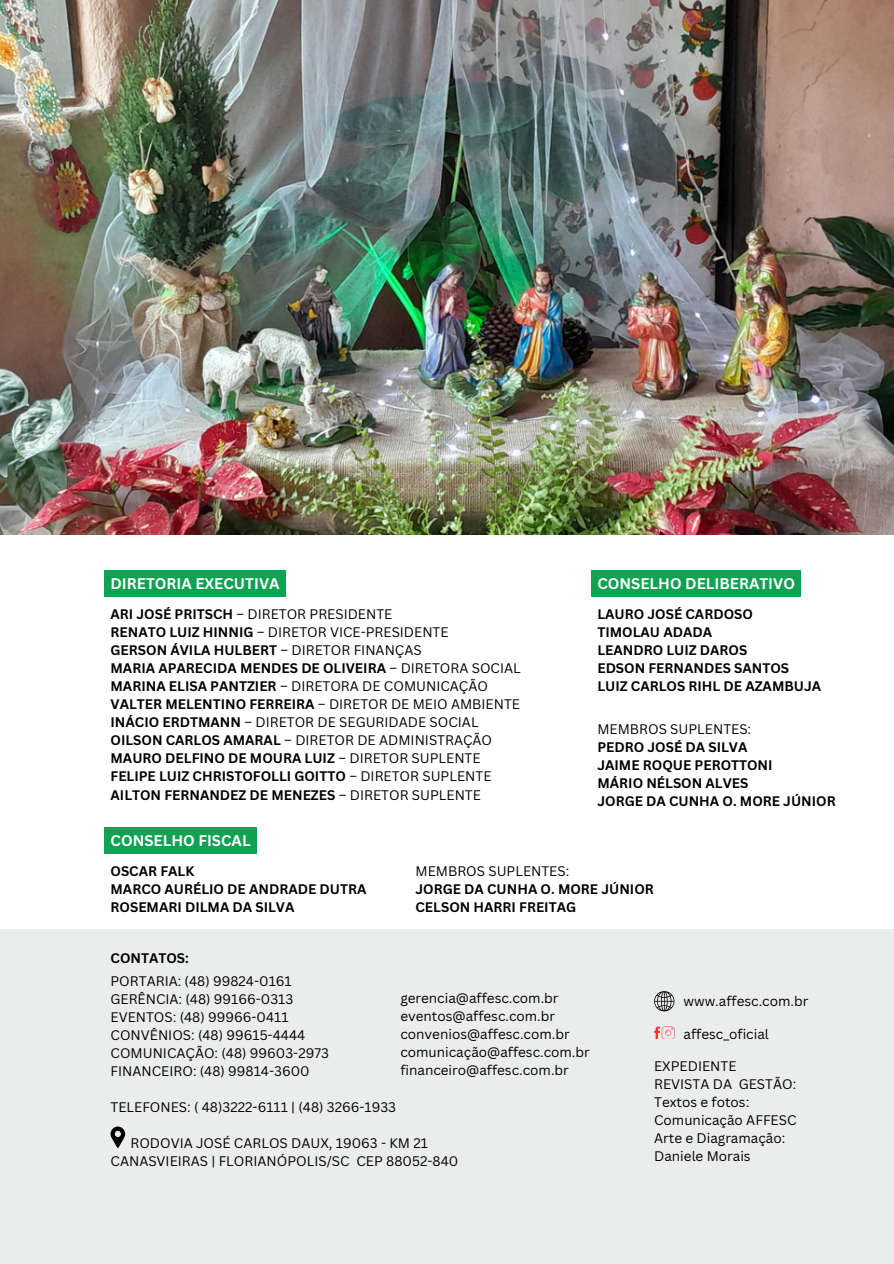
<style>
.page{position:relative;width:894px;height:1264px;background:#fff}
.page>*{position:absolute;margin:0;border:0;box-sizing:border-box;transform-origin:0 0}
.t1{font:700 15px "Canva Sans";color:#fff}
.t2{font:700 13.5px/18px "Canva Sans";color:#000}
.t3{font:13.5px/18px "Canva Sans";color:#000}
.s1{font-weight:400}
</style>
<div class="page">
<img style="left:0;top:0;width:893px;height:534px">
<div style="left:0;top:929px;width:893px;height:334px;background:#ebecec"></div>
<svg style="left:110px;top:1126px;width:15px;height:21px"></svg>
<svg style="left:654px;top:991px;width:20px;height:20px"></svg>
<svg style="left:654px;top:1026px;width:20px;height:12px"></svg>
<div style="left:104px;top:570px;width:181px;height:27px;background:#10a253"></div>
<div style="left:591px;top:570px;width:209px;height:27px;background:#10a253"></div>
<div style="left:104px;top:827px;width:152px;height:26px;background:#10a253"></div>
<h2 class="t1" style="left:110px;top:573px;width:170px">DIRETORIA EXECUTIVA</h2>
<h1 class="t2" style="left:110px;top:605px;width:411px">ARI JOSÉ PRITSCH <span class="s1">– DIRETOR PRESIDENTE<br></span>RENATO LUIZ HINNIG <span class="s1">– DIRETOR VICE-PRESIDENTE<br></span>GERSON ÁVILA HULBERT <span class="s1">– DIRETOR FINANÇAS<br></span>MARIA APARECIDA MENDES DE OLIVEIRA <span class="s1">– DIRETORA SOCIAL </span>MARINA ELISA PANTZIER <span class="s1">– DIRETORA DE COMUNICAÇÃO </span>VALTER MELENTINO FERREIRA <span class="s1">– DIRETOR DE MEIO AMBIENTE </span>INÁCIO ERDTMANN <span class="s1">– DIRETOR DE SEGURIDADE SOCIAL </span>OILSON CARLOS AMARAL <span class="s1">– DIRETOR DE ADMINISTRAÇÃO </span>MAURO DELFINO DE MOURA LUIZ <span class="s1">– DIRETOR SUPLENTE </span>FELIPE LUIZ CHRISTOFOLLI GOITTO <span class="s1">– DIRETOR SUPLENTE </span>AILTON FERNANDEZ DE MENEZES <span class="s1">– DIRETOR SUPLENTE</span></h1>
<h2 class="t1" style="left:597px;top:573px;width:199px">CONSELHO DELIBERATIVO</h2>
<h1 class="t2" style="left:597px;top:605px;width:225px">LAURO JOSÉ CARDOSO<br>TIMOLAU ADADA<br>LEANDRO LUIZ DAROS<br>EDSON FERNANDES SANTOS<br>LUIZ CARLOS RIHL DE AZAMBUJA</h1>
<h1 class="t2" style="left:597px;top:719px;width:240px"><span class="s1">MEMBROS SUPLENTES:<br></span>PEDRO JOSÉ DA SILVA<br>JAIME ROQUE PEROTTONI<br>MÁRIO NÉLSON ALVES<br>JORGE DA CUNHA O. MORE JÚNIOR</h1>
<h2 class="t1" style="left:110px;top:830px;width:142px">CONSELHO FISCAL</h2>
<h1 class="t2" style="left:110px;top:861px;width:257px">OSCAR FALK<br>MARCO AURÉLIO DE ANDRADE DUTRA<br>ROSEMARI DILMA DA SILVA</h1>
<h2 class="t2" style="left:415px;top:861px;width:240px"><span class="s1">MEMBROS SUPLENTES:<br></span>JORGE DA CUNHA O. MORE JÚNIOR<br>CELSON HARRI FREITAG</h2>
<h2 class="t2" style="left:110px;top:948px;width:80px">CONTATOS:</h2>
<p class="t3" style="left:110px;top:972px;width:220px">PORTARIA: (48) 99824-0161<br>GERÊNCIA: (48) 99166-0313<br>EVENTOS: (48) 99966-0411<br>CONVÊNIOS: (48) 99615-4444<br>COMUNICAÇÃO: (48) 99603-2973<br>FINANCEIRO: (48) 99814-3600</p>
<h1 class="t3" style="left:110px;top:1098px;width:287px">TELEFONES: ( 48)3222-6111 | (48) 3266-1933</h1>
<h1 class="t3" style="left:110px;top:1134px;width:349px;text-indent:20px">RODOVIA JOSÉ CARLOS DAUX, 19063 - KM 21<br>CANASVIEIRAS | FLORIANÓPOLIS/SC CEP 88052-840</h1>
<h2 class="t3" style="left:400px;top:989px;width:160px">gerencia@affesc.com.br</h2>
<p class="t3" style="left:400px;top:1007px;width:156px">eventos@affesc.com.br</p>
<p class="t3" style="left:400px;top:1025px;width:171px">convenios@affesc.com.br</p>
<p class="t3" style="left:400px;top:1043px;width:191px">comunicação@affesc.com.br</p>
<p class="t3" style="left:400px;top:1061px;width:170px">financeiro@affesc.com.br</p>
<p class="t3" style="left:683px;top:991px;width:126px">www.affesc.com.br</p>
<p class="t3" style="left:683px;top:1024px;width:87px">affesc_oficial</p>
<p class="t3" style="left:654px;top:1056px;width:84px">EXPEDIENTE</p>
<p class="t3" style="left:654px;top:1074px;width:143px">REVISTA DA GESTÃO:</p>
<p class="t3" style="left:654px;top:1092px;width:97px">Textos e fotos:</p>
<p class="t3" style="left:654px;top:1110px;width:144px">Comunicação AFFESC</p>
<p class="t3" style="left:654px;top:1128px;width:133px">Arte e Diagramação:</p>
<p class="t3" style="left:654px;top:1146px;width:98px">Daniele Morais</p>
</div>
